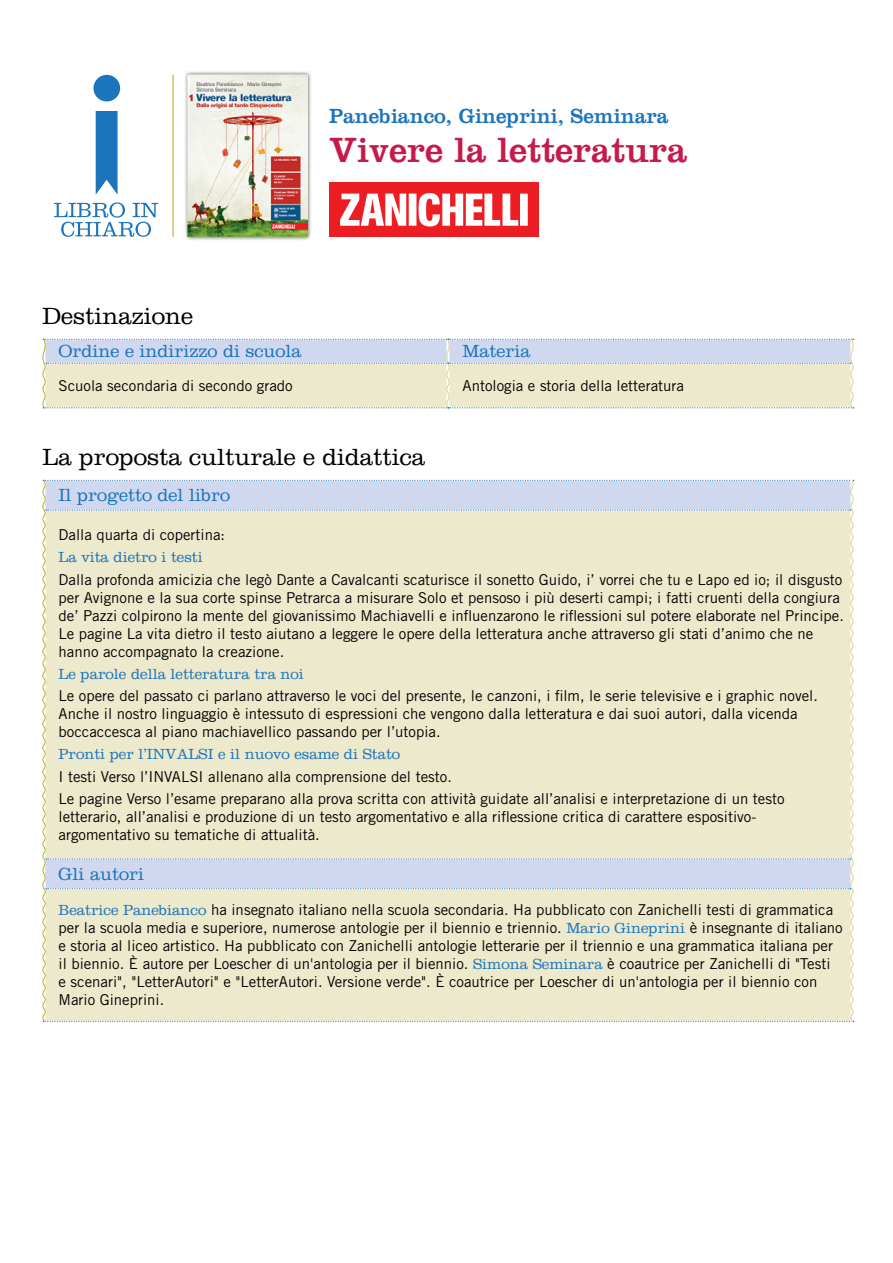
<style>
.page{position:relative;width:893px;height:1263px;background:#fff}
.page>*{position:absolute;margin:0;border:0;box-sizing:border-box;transform-origin:0 0}
.t1{font:36px "Clarendon";color:#c51b4b}
.t2{font:300 24px "Clarendon";color:#000}
.t3{font:21px "Clarendon";color:#1c75bc}
.t4{font:300 18px "Clarendon";color:#1c75bc}
.t5{font:15px/18px "Trade Gothic LT Std";color:#000}
.t6{font:300 15px "Clarendon";color:#1c75bc}
.s1{font-family:"Clarendon";font-weight:300;color:#1c75bc}
</style>
<div class="page">
<svg style="left:42px;top:339px;width:812px;height:69px;background:#e1e2d8"></svg>
<svg style="left:42px;top:480px;width:812px;height:542px;background:#e9e7cf"></svg>
<hr style="left:172px;top:75px;width:2px;height:162px;background:#bbb02a">
<svg style="left:96px;top:111px;width:22px;height:84px;background:#3584c3"></svg>
<div style="left:93px;top:75px;width:27px;height:26px;background:#1c75bc;border-radius:50%"></div>
<svg style="left:54px;top:202px;width:104px;height:35px"></svg>
<div style="left:184px;top:71px;width:128px;height:170px;background:#000;opacity:.75"></div>
<img style="left:188px;top:75px;width:119px;height:162px">
<div style="left:329px;top:182px;width:210px;height:55px;background:#ed1d24"></div>
<svg style="left:340px;top:193px;width:188px;height:33px"></svg>
<h3 class="t3" style="left:329px;top:104px;width:341px">Panebianco, Gineprini, Seminara</h3>
<h1 class="t1" style="left:329px;top:129px;width:360px">Vivere la letteratura</h1>
<h2 class="t2" style="left:43px;top:302px;width:152px">Destinazione</h2>
<p class="t4" style="left:59px;top:341px;width:244px">Ordine e indirizzo di scuola</p>
<p class="t4" style="left:462px;top:341px;width:70px">Materia</p>
<p class="t5" style="left:59px;top:376px;width:236px">Scuola secondaria di secondo grado</p>
<p class="t5" style="left:462px;top:376px;width:223px">Antologia e storia della letteratura</p>
<h2 class="t2" style="left:43px;top:443px;width:384px">La proposta culturale e didattica</h2>
<p class="t4" style="left:59px;top:485px;width:173px">Il progetto del libro</p>
<p class="t5" style="left:59px;top:525px;width:168px">Dalla quarta di copertina:</p>
<p class="t6" style="left:59px;top:549px;width:146px">La vita dietro i testi</p>
<p class="t5" style="left:59px;top:570px;width:787px">Dalla profonda amicizia che legò Dante a Cavalcanti scaturisce il sonetto Guido, i’ vorrei che tu e Lapo ed io; il disgusto per Avignone e la sua corte spinse Petrarca a misurare Solo et pensoso i più deserti campi; i fatti cruenti della congiura de’ Pazzi colpirono la mente del giovanissimo Machiavelli e influenzarono le riflessioni sul potere elaborate nel Principe.<br>Le pagine La vita dietro il testo aiutano a leggere le opere della letteratura anche attraverso gli stati d’animo che ne hanno accompagnato la creazione.</p>
<p class="t6" style="left:59px;top:665px;width:247px">Le parole della letteratura tra noi</p>
<p class="t5" style="left:59px;top:686px;width:761px">Le opere del passato ci parlano attraverso le voci del presente, le canzoni, i film, le serie televisive e i graphic novel.<br>Anche il nostro linguaggio è intessuto di espressioni che vengono dalla letteratura e dai suoi autori, dalla vicenda boccaccesca al piano machiavellico passando per l’utopia.</p>
<p class="t6" style="left:59px;top:746px;width:343px">Pronti per l’INVALSI e il nuovo esame di Stato</p>
<p class="t5" style="left:59px;top:765px;width:728px;line-height:22.2px">I testi Verso l’INVALSI allenano alla comprensione del testo.<br>Le pagine Verso l’esame preparano alla prova scritta con attività guidate all’analisi e interpretazione di un testo</p>
<p class="t5" style="left:59px;top:807px;width:699px">letterario, all’analisi e produzione di un testo argomentativo e alla riflessione critica di carattere espositivo&shy;argomentativo su tematiche di attualità.</p>
<p class="t4" style="left:59px;top:863px;width:87px">Gli autori</p>
<p class="t5" style="left:59px;top:901px;width:786px"><span class="s1">Beatrice Panebianco</span> ha insegnato italiano nella scuola secondaria. Ha pubblicato con Zanichelli testi di grammatica per la scuola media e superiore, numerose antologie per il biennio e triennio. <span class="s1">Mario Gineprini</span> è insegnante di italiano e storia al liceo artistico. Ha pubblicato con Zanichelli antologie letterarie per il triennio e una grammatica italiana per il biennio. È autore per Loescher di un'antologia per il biennio. <span class="s1">Simona Seminara</span> è coautrice per Zanichelli di "Testi<br>e scenari", "LetterAutori" e "LetterAutori. Versione verde". È coautrice per Loescher di un'antologia per il biennio con Mario Gineprini.</p>
</div>
